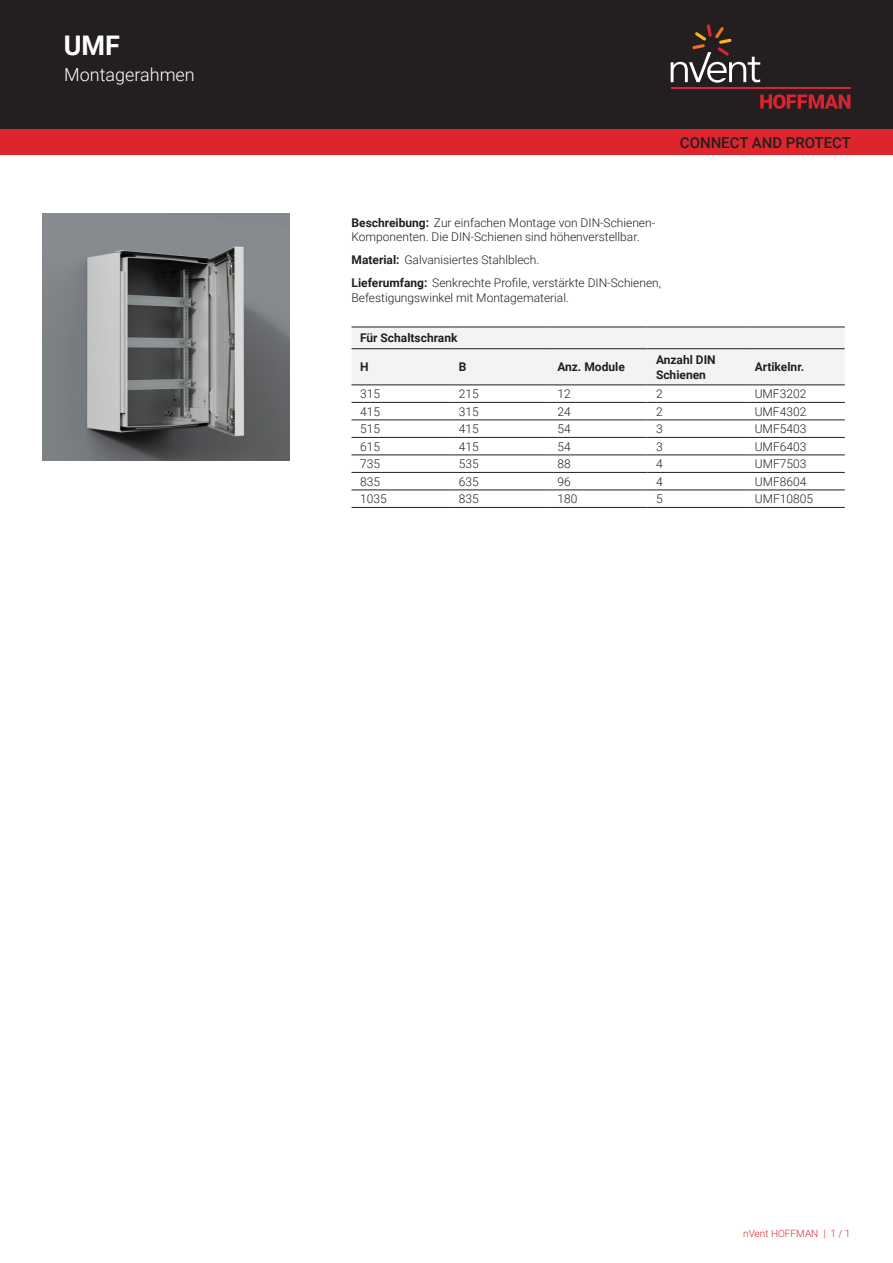
<style>
.page{position:relative;width:893px;height:1263px;background:#fff}
.page>*{position:absolute;margin:0;border:0;box-sizing:border-box;transform-origin:0 0}
.t1{font:700 27px "Roboto";color:#fff}
.t2{font:300 18px "Roboto";color:#fff}
.t3{font:500 15px "Roboto";color:#231f20}
.t4{font:300 12px/14.4px "Roboto";color:#231f20}
.t5{font:700 12px/14.4px "Roboto";color:#231f20}
.t6{font:300 10.05px "Roboto";color:#de252e}
.s1{font-weight:700}
</style>
<div class="page">
<div style="left:0;top:0;width:893px;height:129px;background:#231f20"></div>
<svg style="left:760px;top:94px;width:90px;height:15px"></svg>
<hr style="left:671px;top:88px;width:179px;height:1px;background:#db2230">
<svg style="left:671px;top:24px;width:89px;height:59px"></svg>
<div style="left:0;top:129px;width:893px;height:26px;background:#de252e"></div>
<div style="left:351px;top:328px;width:494px;height:57px;background:#f2f3f4"></div>
<hr style="left:351px;top:327px;width:99px;height:1px;background:#231f20">
<hr style="left:450px;top:327px;width:99px;height:1px;background:#231f20">
<hr style="left:549px;top:327px;width:98px;height:1px;background:#231f20">
<hr style="left:647px;top:327px;width:99px;height:1px;background:#231f20">
<hr style="left:746px;top:327px;width:99px;height:1px;background:#231f20">
<hr style="left:351px;top:402px;width:99px;height:1px;background:#231f20">
<hr style="left:450px;top:402px;width:99px;height:1px;background:#231f20">
<hr style="left:549px;top:402px;width:98px;height:1px;background:#231f20">
<hr style="left:647px;top:402px;width:99px;height:1px;background:#231f20">
<hr style="left:746px;top:402px;width:99px;height:1px;background:#231f20">
<hr style="left:351px;top:420px;width:99px;height:1px;background:#231f20">
<hr style="left:450px;top:420px;width:99px;height:1px;background:#231f20">
<hr style="left:549px;top:420px;width:98px;height:1px;background:#231f20">
<hr style="left:647px;top:420px;width:99px;height:1px;background:#231f20">
<hr style="left:746px;top:420px;width:99px;height:1px;background:#231f20">
<hr style="left:351px;top:437px;width:99px;height:1px;background:#231f20">
<hr style="left:450px;top:437px;width:99px;height:1px;background:#231f20">
<hr style="left:549px;top:437px;width:98px;height:1px;background:#231f20">
<hr style="left:647px;top:437px;width:99px;height:1px;background:#231f20">
<hr style="left:746px;top:437px;width:99px;height:1px;background:#231f20">
<hr style="left:351px;top:455px;width:99px;height:1px;background:#231f20">
<hr style="left:450px;top:455px;width:99px;height:1px;background:#231f20">
<hr style="left:549px;top:455px;width:98px;height:1px;background:#231f20">
<hr style="left:647px;top:455px;width:99px;height:1px;background:#231f20">
<hr style="left:746px;top:455px;width:99px;height:1px;background:#231f20">
<hr style="left:351px;top:472px;width:99px;height:1px;background:#231f20">
<hr style="left:450px;top:472px;width:99px;height:1px;background:#231f20">
<hr style="left:549px;top:472px;width:98px;height:1px;background:#231f20">
<hr style="left:647px;top:472px;width:99px;height:1px;background:#231f20">
<hr style="left:746px;top:472px;width:99px;height:1px;background:#231f20">
<hr style="left:351px;top:490px;width:99px;height:1px;background:#231f20">
<hr style="left:450px;top:490px;width:99px;height:1px;background:#231f20">
<hr style="left:549px;top:490px;width:98px;height:1px;background:#231f20">
<hr style="left:647px;top:490px;width:99px;height:1px;background:#231f20">
<hr style="left:746px;top:490px;width:99px;height:1px;background:#231f20">
<hr style="left:351px;top:507px;width:99px;height:1px;background:#231f20">
<hr style="left:450px;top:507px;width:99px;height:1px;background:#231f20">
<hr style="left:549px;top:507px;width:98px;height:1px;background:#231f20">
<hr style="left:647px;top:507px;width:99px;height:1px;background:#231f20">
<hr style="left:746px;top:507px;width:99px;height:1px;background:#231f20">
<hr style="left:351px;top:348px;width:99px;height:1px;background:#231f20">
<hr style="left:450px;top:348px;width:99px;height:1px;background:#231f20">
<hr style="left:549px;top:348px;width:98px;height:1px;background:#231f20">
<hr style="left:647px;top:348px;width:99px;height:1px;background:#231f20">
<hr style="left:746px;top:348px;width:99px;height:1px;background:#231f20">
<hr style="left:351px;top:385px;width:99px;height:1px;background:#231f20">
<hr style="left:450px;top:385px;width:99px;height:1px;background:#231f20">
<hr style="left:549px;top:385px;width:98px;height:1px;background:#231f20">
<hr style="left:647px;top:385px;width:99px;height:1px;background:#231f20">
<hr style="left:746px;top:385px;width:99px;height:1px;background:#231f20">
<img style="left:43px;top:213px;width:246px;height:247px">
<h1 class="t1" style="left:64px;top:27px;width:58px">UMF</h1>
<h2 class="t2" style="left:64px;top:62px;width:132px">Montagerahmen</h2>
<p class="t3" style="left:680px;top:132px;width:173px">CONNECT AND PROTECT</p>
<p class="t4" style="left:351px;top:215px;width:305px"><span class="s1">Beschreibung:</span> Zur einfachen Montage von DIN-Schienen-<br>Komponenten. Die DIN-Schienen sind höhenverstellbar.</p>
<p class="t4" style="left:351px;top:248px;width:311px;line-height:23px"><span class="s1">Material:</span> Galvanisiertes Stahlblech.<br><span class="s1">Lieferumfang:</span> Senkrechte Profile, verstärkte DIN-Schienen,</p>
<p class="t4" style="left:351px;top:290px;width:219px">Befestigungswinkel mit Montagematerial.</p>
<p class="t5" style="left:360px;top:330px;width:99px">Für Schaltschrank</p>
<p class="t5" style="left:360px;top:359px;width:10px">H</p>
<p class="t5" style="left:459px;top:359px;width:9px">B</p>
<p class="t5" style="left:557px;top:359px;width:69px">Anz. Module</p>
<p class="t5" style="left:656px;top:352px;width:61px">Anzahl DIN<br>Schienen</p>
<p class="t5" style="left:755px;top:359px;width:51px">Artikelnr.</p>
<p class="t4" style="left:360px;top:386px;width:21px">315</p>
<p class="t4" style="left:459px;top:386px;width:21px">215</p>
<p class="t4" style="left:557px;top:386px;width:15px">12</p>
<p class="t4" style="left:656px;top:386px;width:8px">2</p>
<p class="t4" style="left:755px;top:386px;width:53px">UMF3202</p>
<p class="t4" style="left:360px;top:404px;width:21px">415</p>
<p class="t4" style="left:459px;top:404px;width:21px">315</p>
<p class="t4" style="left:557px;top:404px;width:15px">24</p>
<p class="t4" style="left:656px;top:404px;width:8px">2</p>
<p class="t4" style="left:755px;top:404px;width:53px">UMF4302</p>
<p class="t4" style="left:360px;top:421px;width:21px">515</p>
<p class="t4" style="left:459px;top:421px;width:21px">415</p>
<p class="t4" style="left:557px;top:421px;width:15px">54</p>
<p class="t4" style="left:656px;top:421px;width:8px">3</p>
<p class="t4" style="left:755px;top:421px;width:53px">UMF5403</p>
<p class="t4" style="left:360px;top:439px;width:21px">615</p>
<p class="t4" style="left:459px;top:439px;width:21px">415</p>
<p class="t4" style="left:557px;top:439px;width:15px">54</p>
<p class="t4" style="left:656px;top:439px;width:8px">3</p>
<p class="t4" style="left:755px;top:439px;width:53px">UMF6403</p>
<p class="t4" style="left:360px;top:456px;width:21px">735</p>
<p class="t4" style="left:459px;top:456px;width:21px">535</p>
<p class="t4" style="left:557px;top:456px;width:15px">88</p>
<p class="t4" style="left:656px;top:456px;width:8px">4</p>
<p class="t4" style="left:755px;top:456px;width:53px">UMF7503</p>
<p class="t4" style="left:360px;top:474px;width:21px">835</p>
<p class="t4" style="left:459px;top:474px;width:21px">635</p>
<p class="t4" style="left:557px;top:474px;width:15px">96</p>
<p class="t4" style="left:656px;top:474px;width:8px">4</p>
<p class="t4" style="left:755px;top:474px;width:53px">UMF8604</p>
<p class="t4" style="left:360px;top:491px;width:28px">1035</p>
<p class="t4" style="left:459px;top:491px;width:21px">835</p>
<p class="t4" style="left:557px;top:491px;width:21px">180</p>
<p class="t4" style="left:656px;top:491px;width:8px">5</p>
<p class="t4" style="left:755px;top:491px;width:60px">UMF10805</p>
<p class="t6" style="left:743px;top:1226px;width:109px">nVent HOFFMAN | 1 / 1</p>
</div>
